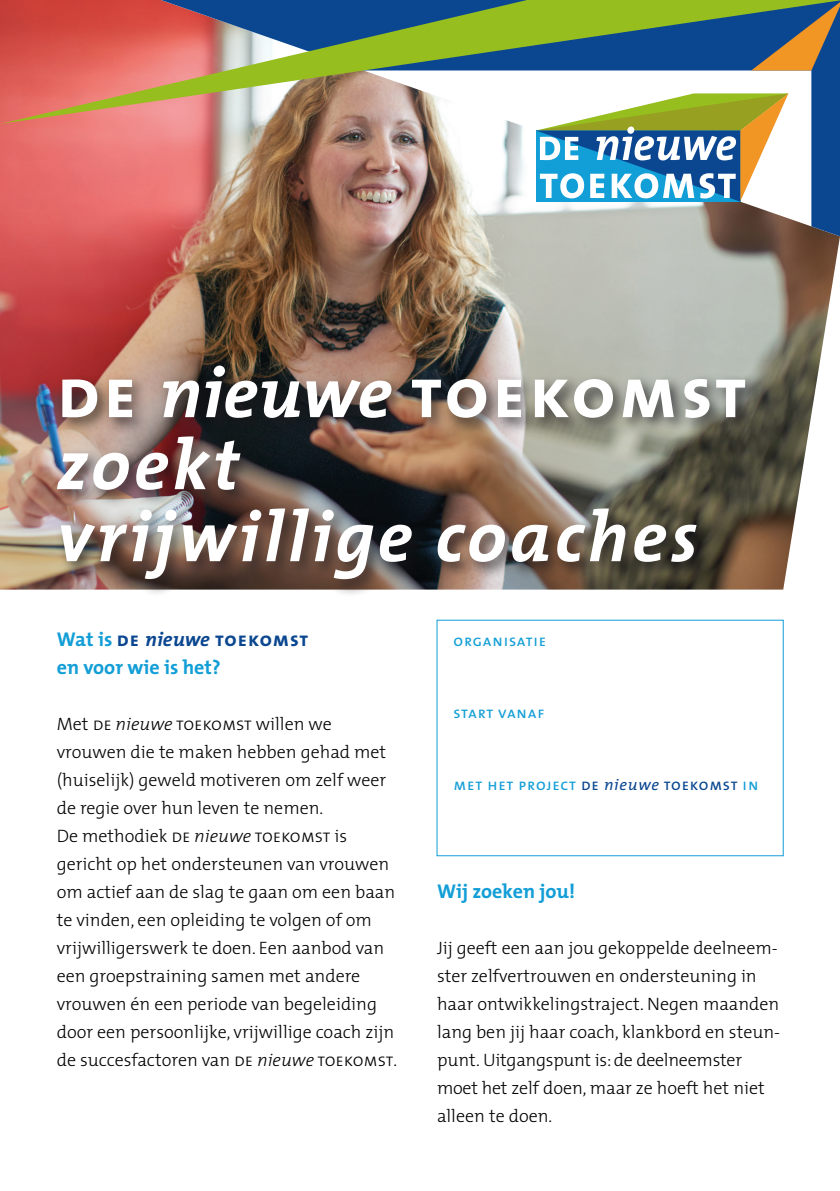
<style>
.page{position:relative;width:840px;height:1191px;background:#fff}
.page>*{position:absolute;margin:0;border:0;box-sizing:border-box;transform-origin:0 0}
.t1{font:italic 700 72px "The Mix";letter-spacing:.05em;color:#fff}
.t2{font:72px "The Mix Bold Caps";letter-spacing:.045em;color:#fff}
.t3{font:700 20px/28px "The Mix";color:#129ed6}
.vraag{font:300 18px/28px "The Mix";color:#020203}
.t4{font:16px "The Mix Caps";letter-spacing:.05em;color:#129ed6}
.s1{font-family:"The Mix";font-weight:700;font-style:italic}
.s2{font-family:"The Mix Bold Caps";font-weight:400;color:#0b4790}
.s3{font-style:italic;color:#0b4790}
.s4{font-family:"The Mix Light Caps";font-weight:400}
.s5{font-style:italic}
.s6{color:#0b4790}
.s7{font-family:"The Mix";font-style:italic;color:#0b4790}
</style>
<div class="page">
<img style="left:0;top:124px;width:839px;height:465px">
<img style="left:161px;top:124px;width:678px;height:112px">
<svg style="left:0;top:0;width:839px;height:124px;background:#998d7b"></svg>
<svg style="left:535px;top:93px;width:253px;height:109px"></svg>
<div style="left:52px;top:360px;width:710px;height:237px;background:#1a181c;opacity:.75"></div>
<p class="t2" style="left:57px;top:332px;width:690px">de <span class="s1">nieuwe</span> toekomst</p>
<p class="t1" style="left:57px;top:404px;width:184px">zoekt</p>
<p class="t1" style="left:57px;top:476px;width:642px">vrijwillige coaches</p>
<p class="t3" style="left:57px;top:624px;width:253px">Wat is <span class="s2">de</span> <span class="s3">nieuwe</span> <span class="s2">toekomst </span>en voor wie is het?</p>
<p class="vraag" style="left:57px;top:709px;width:341px">Met <span class="s4">de</span> <span class="s5">nieuwe</span> <span class="s4">toekomst</span> willen we vrouwen die te maken hebben gehad met (huiselijk) geweld motiveren om zelf weer de regie over hun leven te nemen.<br>De methodiek <span class="s4">de</span> <span class="s5">nieuwe</span> <span class="s4">toekomst</span> is gericht op het ondersteunen van vrouwen om actief aan de slag te gaan om een baan te vinden, een opleiding te volgen of om vrijwilligerswerk te doen. Een aanbod van een groepstraining samen met andere vrouwen én een periode van begeleiding door een persoonlijke, vrijwillige coach zijn de succesfactoren van <span class="s4">de</span> <span class="s5">nieuwe</span> <span class="s4">toekomst</span>.</p>
<p class="t4" style="left:453px;top:627px;width:94px">organisatie</p>
<p class="t4" style="left:453px;top:699px;width:92px">start vanaf</p>
<p class="t4" style="left:453px;top:771px;width:306px">met het project <span class="s6">de</span> <span class="s7">nieuwe</span> <span class="s6">toekomst</span> in</p>
<p class="t3" style="left:437px;top:876px;width:140px">Wij zoeken jou!</p>
<p class="vraag" style="left:437px;top:933px;width:344px">Jij geeft een aan jou gekoppelde deelneem&shy;ster zelfvertrouwen en ondersteuning in haar ontwikkelingstraject. Negen maanden lang ben jij haar coach, klankbord en steun&shy;punt. Uitgangspunt is: de deelneemster moet het zelf doen, maar ze hoeft het niet alleen te doen.</p>
</div>
